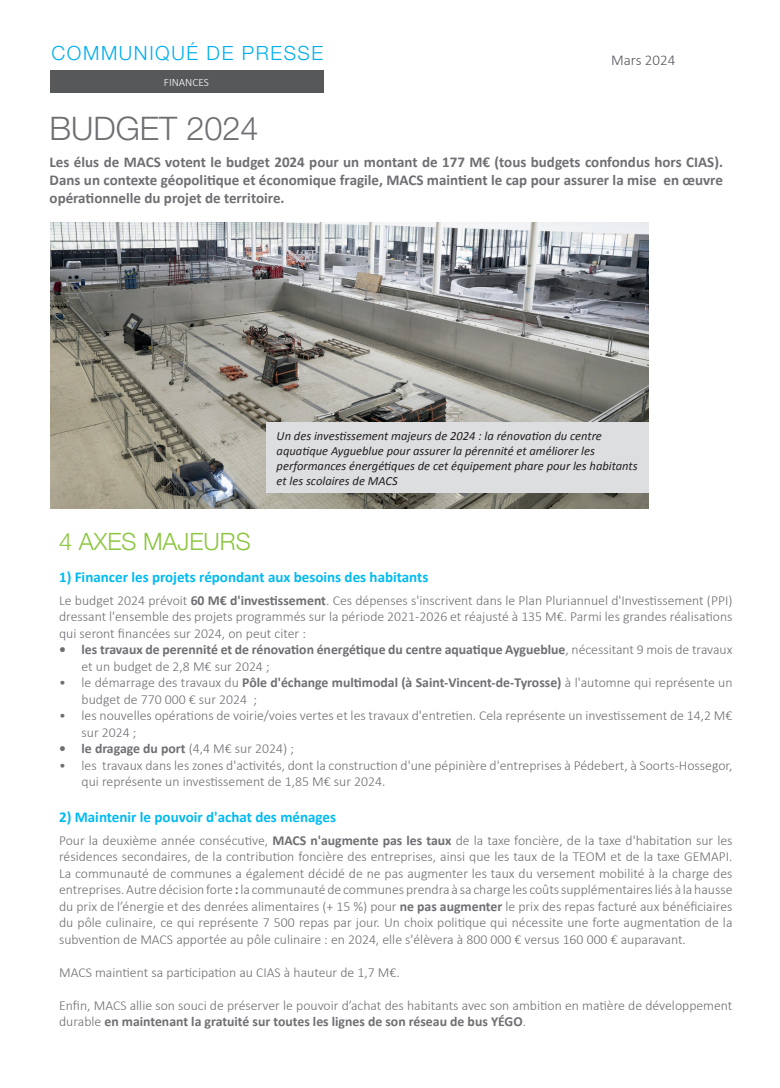
<style>
.page{position:relative;width:780px;height:1088px;background:#fff}
.page>*{position:absolute;margin:0;border:0;box-sizing:border-box;transform-origin:0 0}
.t1{font:300 32.5px "Helvetica Neue LT Std";color:#6f6e73}
.t2{font:300 23.75px "Helvetica Neue";color:#8bc63e}
.t3{font:300 19.62px "Helvetica Neue LT Std";letter-spacing:.08em;color:#00aeef}
.t4{font:700 15px/18px "Calibri";color:#6f6e73;text-align:justify}
.t5{font:700 15px "Calibri";color:#00baf1}
.t6{font:300 15px "Calibri";color:#55585d}
.t7{font:300 13.75px/16.5px "Calibri";color:#6f6e73}
.t8{font:700 13.75px/16.5px "Calibri";color:#6f6e73}
.t9{font:italic 12.5px/15px "Calibri";color:#231f20}
.t10{font:300 11.25px "Calibri";color:#fff}
.s1{font-weight:700}
.s2{font-weight:300}
</style>
<div class="page">
<div style="left:50px;top:70px;width:274px;height:23px;background:#57585a"></div>
<img style="left:50px;top:223px;width:598px;height:285px">
<div style="left:266px;top:423px;width:382px;height:70px;background:#dddee0"></div>
<h3 class="t3" style="left:52px;top:41px;width:273px">COMMUNIQUÉ DE PRESSE</h3>
<p class="t10" style="left:164px;top:75px;width:47px">FINANCES</p>
<h1 class="t1" style="left:50px;top:109px;width:210px">BUDGET 2024</h1>
<p class="t6" style="left:611px;top:51px;width:66px">Mars 2024</p>
<p class="t4" style="left:50px;top:153px;width:675px">Les élus de MACS votent le budget 2024 pour un montant de 177 M€ (tous budgets confondus hors CIAS).<br>Dans un contexte géopolitique et économique fragile, MACS maintient le cap pour assurer la mise en œuvre opérationnelle du projet de territoire.</p>
<p class="t9" style="left:276px;top:428px;width:362px">Un des investissement majeurs de 2024 : la rénovation du centre aquatique Aygueblue pour assurer la pérennité et améliorer les performances énergétiques de cet équipement phare pour les habitants et les scolaires de MACS</p>
<h2 class="t2" style="left:59px;top:522px;width:193px">4 AXES MAJEURS</h2>
<p class="t5" style="left:59px;top:566px;width:371px">1) Financer les projets répondant aux besoins des habitants</p>
<p class="t7" style="left:59px;top:592px;width:675px;text-align:justify">Le budget 2024 prévoit <span class="s1">60 M€ d'investissement</span>. Ces dépenses s'inscrivent dans le Plan Pluriannuel d'Investissement (PPI) dressant l'ensemble des projets programmés sur la période 2021-2026 et réajusté à 135 M€. Parmi les grandes réalisations qui seront financées sur 2024, on peut citer :</p>
<p class="t8" style="left:82px;top:641px;width:652px;text-indent:-22px">• les travaux de perennité et de rénovation énergétique du centre aquatique Aygueblue<span class="s2">, nécessitant 9 mois de travaux et un budget de 2,8 M€ sur 2024 ;</span></p>
<p class="t7" style="left:82px;top:674px;width:652px;text-indent:-22px">• le démarrage des travaux du <span class="s1">Pôle d'échange multimodal (à Saint-Vincent-de-Tyrosse)</span> à l'automne qui représente un budget de 770 000 € sur 2024 ;</p>
<p class="t7" style="left:82px;top:707px;width:652px;text-indent:-22px">• les nouvelles opérations de voirie/voies vertes et les travaux d'entretien. Cela représente un investissement de 14,2 M€ sur 2024 ;</p>
<p class="t8" style="left:59px;top:740px;width:236px">• le dragage du port <span class="s2">(4,4 M€ sur 2024) ;</span></p>
<p class="t7" style="left:82px;top:757px;width:652px;text-indent:-22px">• les travaux dans les zones d'activités, dont la construction d'une pépinière d'entreprises à Pédebert, à Soorts-Hossegor, qui représente un investissement de 1,85 M€ sur 2024.</p>
<p class="t5" style="left:59px;top:806px;width:278px">2) Maintenir le pouvoir d'achat des ménages</p>
<p class="t7" style="left:59px;top:832px;width:675px;text-align:justify">Pour la deuxième année consécutive, <span class="s1">MACS n'augmente pas les taux</span> de la taxe foncière, de la taxe d'habitation sur les résidences secondaires, de la contribution foncière des entreprises, ainsi que les taux de la TEOM et de la taxe GEMAPI.<br>La communauté de communes a également décidé de ne pas augmenter les taux du versement mobilité à la charge des entreprises. Autre décision forte <span class="s1">:</span> la communauté de communes prendra à sa charge les coûts supplémentaires liés à la hausse du prix de l’énergie et des denrées alimentaires (+ 15 %) pour <span class="s1">ne pas augmenter</span> le prix des repas facturé aux bénéficiaires du pôle culinaire, ce qui représente 7 500 repas par jour. Un choix politique qui nécessite une forte augmentation de la subvention de MACS apportée au pôle culinaire : en 2024, elle s'élèvera à 800 000 € versus 160 000 € auparavant.</p>
<p class="t7" style="left:59px;top:964px;width:342px">MACS maintient sa participation au CIAS à hauteur de 1,7 M€.</p>
<p class="t7" style="left:59px;top:997px;width:675px">Enfin, MACS allie son souci de préserver le pouvoir d’achat des habitants avec son ambition en matière de développement durable <span class="s1">en maintenant la gratuité sur toutes les lignes de son réseau de bus YÉGO</span>.</p>
</div>
